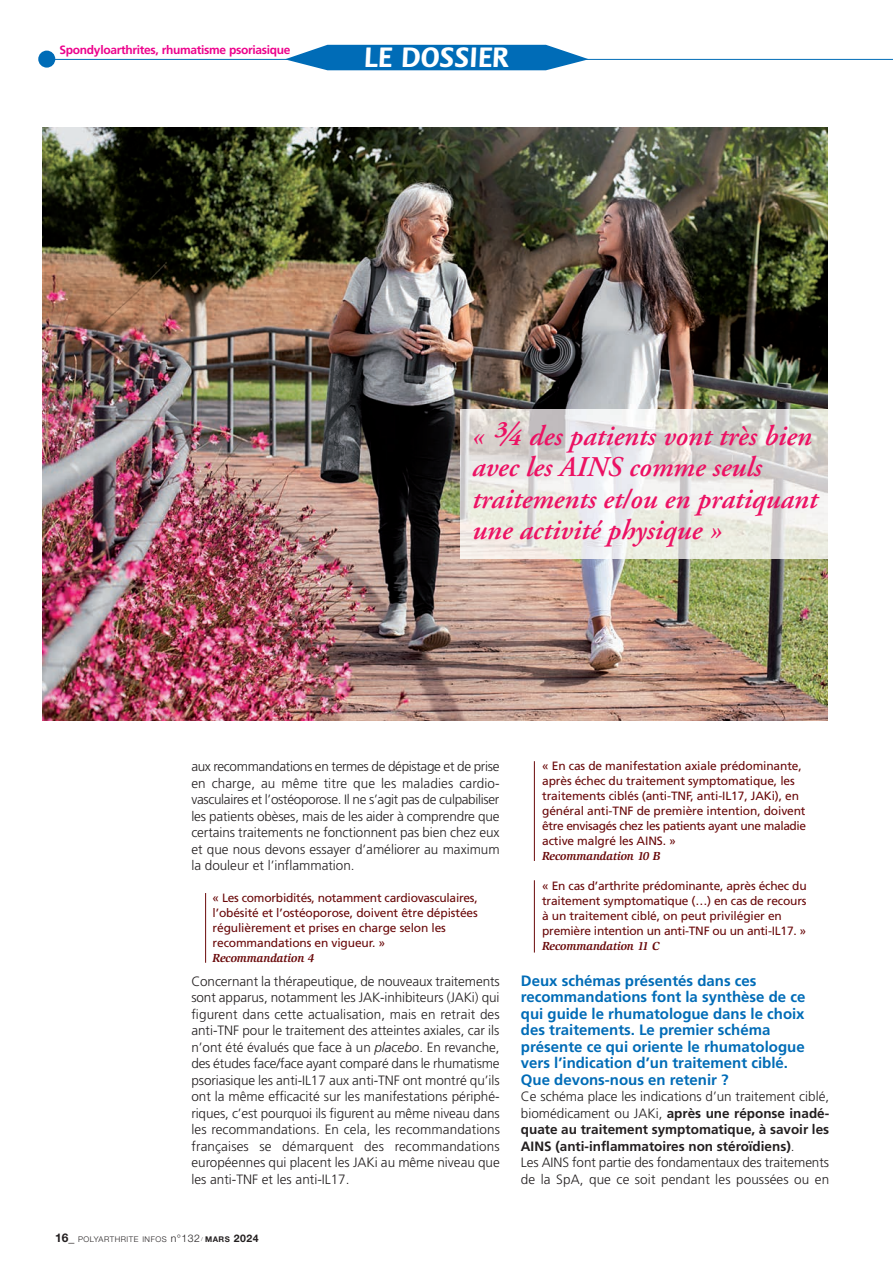
<style>
.page{position:relative;width:893px;height:1263px;background:#fff}
.page>*{position:absolute;margin:0;border:0;box-sizing:border-box;transform-origin:0 0}
.t1{font:700 30px "Flora";letter-spacing:.01em;color:#fff}
.t2{font:italic 600 28.5px/31.5px "Adobe Garamond";color:#ec1163}
.t3{font:700 15px/16.5px "Frutiger";color:#006cb7}
.t4{font:300 13.5px/16.5px "Frutiger";color:#231f20;text-align:justify}
.t5{font:12px/15px "Frutiger";letter-spacing:-.01em;color:#6a090a}
.t6{font:italic 700 12px "Slimbach";letter-spacing:-.01em;color:#6a090a}
.t7{font:700 12px "Frutiger";letter-spacing:-.025em;color:#ed028c}
.t8{font:300 7.8px "Helvetica Neue";letter-spacing:.065em;color:#231f20}
.s1{font-size:36px}
.s2{font-style:italic}
.s3{font-weight:700;font-size:12px}
.s4{font-size:10.5px}
.s5{font-size:5.25px}
.s6{font-weight:700}
.s7{font-weight:700;font-size:10.5px}
</style>
<div class="page">
<img style="left:43px;top:128px;width:785px;height:593px">
<img style="left:460px;top:409px;width:368px;height:149px">
<hr style="left:43px;top:59px;width:850px;height:1px;background:#006cb7">
<svg style="left:285px;top:45px;width:304px;height:25px"></svg>
<div style="left:38px;top:51px;width:17px;height:17px;background:#006cb7;border-radius:50%"></div>
<hr style="left:205px;top:893px;width:1px;height:70px;background:#6a090a">
<hr style="left:534px;top:761px;width:1px;height:100px;background:#6a090a">
<hr style="left:534px;top:880px;width:1px;height:72px;background:#6a090a">
<p class="t7" style="left:60px;top:45px;width:233px">Spondyloarthrites, rhumatisme psoriasique</p>
<h1 class="t1" style="left:364px;top:39px;width:146px">LE DOSSIER</h1>
<h2 class="t2" style="left:472px;top:423px;width:347px">« <span class="s1">¾</span> des patients vont très bien avec les AINS comme seuls traitements et/ou en pratiquant une activité physique »</h2>
<p class="t4" style="left:191px;top:759px;width:310px">aux recommandations en termes de dépistage et de prise en charge, au même titre que les maladies cardio - vasculaires et l’ostéoporose. Il ne s’agit pas de culpabiliser les patients obèses, mais de les aider à comprendre que certains traitements ne fonctionnent pas bien chez eux et que nous devons essayer d’améliorer au maximum la douleur et l’inflammation.</p>
<p class="t5" style="left:213px;top:891px;width:267px">« Les comorbidités, notamment cardiovasculaires, l’obésité et l’ostéoporose, doivent être dépistées régulièrement et prises en charge selon les recommandations en vigueur. »</p>
<p class="t6" style="left:213px;top:953px;width:103px">Recommandation 4</p>
<p class="t4" style="left:191px;top:974px;width:310px">Concernant la thérapeutique, de nouveaux traitements sont apparus, notamment les JAK-inhibiteurs (JAKi) qui figurent dans cette actualisation, mais en retrait des anti-TNF pour le traitement des atteintes axiales, car ils n’ont été évalués que face à un <span class="s2">placebo</span>. En revanche, des études face/face ayant comparé dans le rhumatisme psoriasique les anti-IL17 aux anti-TNF ont montré qu’ils ont la même efficacité sur les manifestations périphé&shy;riques, c’est pourquoi ils figurent au même niveau dans les recommandations. En cela, les recommandations françaises se démarquent des recommandations européennes qui placent les JAKi au même niveau que les anti-TNF et les anti-IL17.</p>
<p class="t8" style="left:55px;top:1236px;width:205px"><span class="s3">16_</span> POLYARTHRITE INFOS <span class="s4">n°132</span><span class="s5">/</span> <span class="s6">MARS</span> <span class="s7">2024</span></p>
<p class="t5" style="left:542px;top:759px;width:266px">« En cas de manifestation axiale prédominante, après échec du traitement symptomatique, les traitements ciblés (anti-TNF, anti-IL17, JAKi), en général anti-TNF de première intention, doivent être envisagés chez les patients ayant une maladie active malgré les AINS. »</p>
<p class="t6" style="left:542px;top:851px;width:120px">Recommandation 10 B</p>
<p class="t5" style="left:542px;top:879px;width:266px">« En cas d’arthrite prédominante, après échec du traitement symptomatique (…) en cas de recours à un traitement ciblé, on peut privilégier en première intention un anti-TNF ou un anti-IL17. »</p>
<p class="t6" style="left:542px;top:941px;width:119px">Recommandation 11 C</p>
<p class="t3" style="left:521px;top:973px;width:286px">Deux schémas présentés dans ces recommandations font la synthèse de ce qui guide le rhumatologue dans le choix des traitements. Le premier schéma présente ce qui oriente le rhumatologue vers l’indication d’un traitement ciblé.<br>Que devons-nous en retenir ?</p>
<p class="t4" style="left:521px;top:1089px;width:310px;text-align:left">Ce schéma place les indications d’un traitement ciblé, biomédicament ou JAKi, <span class="s6">après une réponse inadé&shy;quate au traitement symptomatique, à savoir les AINS (anti-inflammatoires non stéroïdiens)</span>.<br>Les AINS font partie des fondamentaux des traitements de la SpA, que ce soit pendant les poussées ou en</p>
</div>
